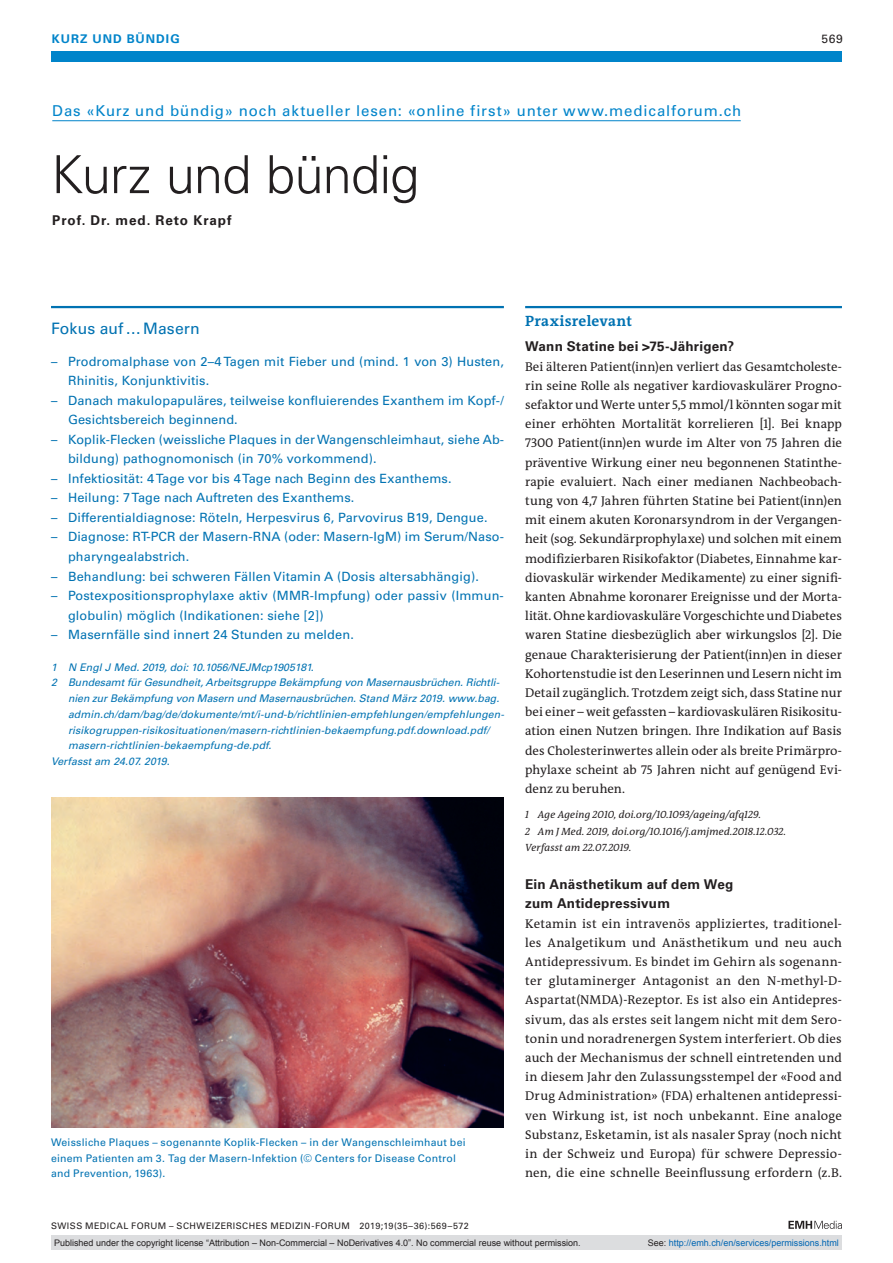
<style>
.page{position:relative;width:893px;height:1263px;background:#fff}
.page>*{position:absolute;margin:0;border:0;box-sizing:border-box;transform-origin:0 0}
.t1{font:300 52.5px "Univers LT Std";letter-spacing:-.015em;color:#231f20}
.t2{font:15.75px "Univers LT Std";letter-spacing:.005em;color:#0072b2}
.t3{font:15px "Univers LT Std";letter-spacing:.06em;color:#0084ca}
.t4{font:700 15px "The Antiqua B W7";letter-spacing:.015em;color:#0072b2}
.t5{font:700 13.5px/19.2px "Univers LT Std";letter-spacing:.02em;color:#231f20}
.t6{font:700 13.5px "Univers LT Std";letter-spacing:.065em;color:#231f20}
.t7{font:12.75px/19.2px "The Antiqua B W5 Plain";letter-spacing:.01em;color:#231f20;text-align:justify}
.t8{font:12.75px/19.5px "Univers LT Std";letter-spacing:.01em;color:#0072b2}
.t9{font:700 12px "Univers LT Std";letter-spacing:.085em;color:#0084ca}
.t10{font:12px "Univers LT Std";color:#231f20}
.t11{font:italic 10.5px "Univers LT Std";letter-spacing:.01em;color:#0072b2}
.t12{font:10.5px/15.8px "Univers LT Std";letter-spacing:.02em;color:#0072b2}
.t13{font:italic 10.5px/16.5px "The Antiqua B W5 Plain";letter-spacing:.01em;color:#231f20}
.t14{font:9px "Arial";color:#231f20}
.t15{font:9px "Univers LT Std";letter-spacing:.05em;color:#231f20}
.t16{font:9px "Arial";color:#0166b3}
.s1{color:#231f20}
</style>
<div class="page">
<div style="left:51px;top:51px;width:791px;height:11px;background:#0084ca"></div>
<svg style="left:788px;top:1221px;width:54px;height:8px"></svg>
<hr style="left:52px;top:120px;width:689px;height:1px;background:#0084ca">
<hr style="left:525px;top:306px;width:317px;height:2px;background:#0072b2">
<hr style="left:51px;top:306px;width:453px;height:2px;background:#0072b2">
<img style="left:51px;top:797px;width:453px;height:330px">
<div style="left:51px;top:1235px;width:791px;height:15px;background:#dcdddf"></div>
<p class="t9" style="left:52px;top:31px;width:129px">KURZ UND BÜNDIG</p>
<p class="t10" style="left:821px;top:31px;width:23px">569</p>
<p class="t3" style="left:52px;top:102px;width:691px">Das «Kurz und bündig» noch aktueller lesen: «online first» unter www.medicalforum.ch</p>
<h1 class="t1" style="left:51px;top:143px;width:370px">Kurz und bündig</h1>
<p class="t6" style="left:52px;top:212px;width:181px">Prof. Dr. med. Reto Krapf</p>
<p class="t2" style="left:51px;top:319px;width:150px">Fokus auf…Masern</p>
<p class="t8" style="left:68px;top:352px;width:437px;text-indent:-17px">– Prodromalphase von 2–4 Tagen mit Fieber und (mind. 1 von 3) Husten,<br>Rhinitis, Konjunktivitis.</p>
<p class="t8" style="left:68px;top:391px;width:437px;text-indent:-17px">– Danach makulopapuläres, teilweise konfluierendes Exanthem im Kopf-/<br>Gesichtsbereich beginnend.</p>
<p class="t8" style="left:68px;top:430px;width:437px;text-indent:-17px">– Koplik-Flecken (weissliche Plaques in der Wangenschleimhaut, siehe Ab&shy;bildung) pathognomonisch (in 70% vorkommend).</p>
<p class="t8" style="left:51px;top:469px;width:402px">– Infektiosität: 4 Tage vor bis 4 Tage nach Beginn des Exanthems.</p>
<p class="t8" style="left:51px;top:488px;width:305px">– Heilung: 7 Tage nach Auftreten des Exanthems.</p>
<p class="t8" style="left:51px;top:508px;width:438px">– Differentialdiagnose: Röteln, Herpesvirus 6, Parvovirus B19, Dengue.</p>
<p class="t8" style="left:68px;top:527px;width:437px;text-indent:-17px">– Diagnose: RT-PCR der Masern-RNA (oder: Masern-IgM) im Serum/Naso&shy;pharyngealabstrich.</p>
<p class="t8" style="left:51px;top:566px;width:429px">– Behandlung: bei schweren Fällen Vitamin A (Dosis altersabhängig).</p>
<p class="t8" style="left:68px;top:586px;width:437px;text-indent:-17px">– Postexpositionsprophylaxe aktiv (MMR-Impfung) oder passiv (Immun&shy;globulin) möglich (Indikationen: siehe [2])</p>
<p class="t8" style="left:51px;top:625px;width:304px">– Masernfälle sind innert 24 Stunden zu melden.</p>
<p class="t11" style="left:51px;top:660px;width:264px">1 N Engl J Med. 2019, doi: 10.1056/NEJMcp1905181.</p>
<p class="t11" style="left:51px;top:676px;width:450px">2 Bundesamt für Gesundheit, Arbeitsgruppe Bekämpfung von Masernausbrüchen. Richtli-</p>
<p class="t11" style="left:68px;top:692px;width:433px">nien zur Bekämpfung von Masern und Masernausbrüchen. Stand März 2019. www.bag.</p>
<p class="t11" style="left:68px;top:708px;width:438px">admin.ch/dam/bag/de/dokumente/mt/i-und-b/richtlinien-empfehlungen/empfehlungen-</p>
<p class="t11" style="left:68px;top:723px;width:423px">risikogruppen-risikosituationen/masern-richtlinien-bekaempfung.pdf.download.pdf/</p>
<p class="t11" style="left:68px;top:739px;width:205px">masern-richtlinien-bekaempfung-de.pdf.</p>
<p class="t11" style="left:51px;top:755px;width:120px">Verfasst am 24.07. 2019.</p>
<p class="t12" style="left:51px;top:1134px;width:416px">Weissliche Plaques – sogenannte Koplik-Flecken – in der Wangenschleimhaut bei einem Patienten am 3. Tag der Masern-Infektion (© Centers for Disease Control and Prevention, 1963).</p>
<p class="t15" style="left:51px;top:1220px;width:419px">SWISS MEDICAL FORUM – SCHWEIZERISCHES MEDIZIN-FORUM 2019;19(35–36):569–572</p>
<p class="t4" style="left:525px;top:311px;width:108px">Praxisrelevant</p>
<p class="t5" style="left:525px;top:337px;width:210px">Wann Statine bei &gt;75-Jährigen?</p>
<p class="t7" style="left:525px;top:357px;width:318px">Bei älteren Patient(inn)en verliert das Gesamtcholeste&shy;rin seine Rolle als negativer kardiovaskulärer Progno&shy;sefaktor und Werte unter 5,5 mmol/l könnten sogar mit einer erhöhten Mortalität korrelieren [1]. Bei knapp 7300 Patient(inn)en wurde im Alter von 75 Jahren die präventive Wirkung einer neu begonnenen Statinthe&shy;rapie evaluiert. Nach einer medianen Nachbeobach&shy;tung von 4,7 Jahren führten Statine bei Patient(inn)en mit einem akuten Koronarsyndrom in der Vergangen&shy;heit (sog. Sekundärprophylaxe) und solchen mit einem modifizierbaren Risikofaktor (Diabetes, Einnahme kar&shy;diovaskulär wirkender Medikamente) zu einer signifi&shy;kanten Abnahme koronarer Ereignisse und der Morta&shy;lität. Ohne kardiovaskuläre Vorgeschichte und Diabetes waren Statine diesbezüglich aber wirkungslos [2]. Die genaue Charakterisierung der Patient(inn)en in dieser Kohortenstudie ist den Leserinnen und Lesern nicht im Detail zugänglich. Trotzdem zeigt sich, dass Statine nur bei einer – weit gefassten – kardiovaskulären Risikositu&shy;ation einen Nutzen bringen. Ihre Indikation auf Basis des Cholesterinwertes allein oder als breite Primärpro&shy;phylaxe scheint ab 75 Jahren nicht auf genügend Evi&shy;denz zu beruhen.</p>
<p class="t13" style="left:525px;top:806px;width:262px">1 Age Ageing 2010, doi.org/10.1093/ageing/afq129.<br>2 Am J Med. 2019, doi.org/10.1016/j.amjmed.2018.12.032.<br>Verfasst am 22.07.2019.</p>
<p class="t5" style="left:525px;top:875px;width:210px">Ein Anästhetikum auf dem Weg zum Antidepressivum</p>
<p class="t7" style="left:525px;top:914px;width:318px">Ketamin ist ein intravenös appliziertes, traditionel&shy;les Analgetikum und Anästhetikum und neu auch Antidepressivum. Es bindet im Gehirn als sogenann&shy;ter glutaminerger Antagonist an den N-methyl-D-Aspartat(NMDA)-Rezeptor. Es ist also ein Antidepres&shy;sivum, das als erstes seit langem nicht mit dem Sero&shy;tonin und noradrenergen System interferiert. Ob dies auch der Mechanismus der schnell eintretenden und in diesem Jahr den Zulassungsstempel der «Food and Drug Administration» (FDA) erhaltenen antidepressi&shy;ven Wirkung ist, ist noch unbekannt. Eine analoge Substanz, Esketamin, ist als nasaler Spray (noch nicht in der Schweiz und Europa) für schwere Depressio&shy;nen, die eine schnelle Beeinflussung erfordern (z.B.</p>
<p class="t14" style="left:54px;top:1237px;width:528px">Published under the copyright license “Attribution – Non-Commercial – NoDerivatives 4.0”. No commercial reuse without permission.</p>
<p class="t16" style="left:648px;top:1237px;width:193px"><span class="s1">See:</span> http://emh.ch/en/services/permissions.html</p>
</div>
